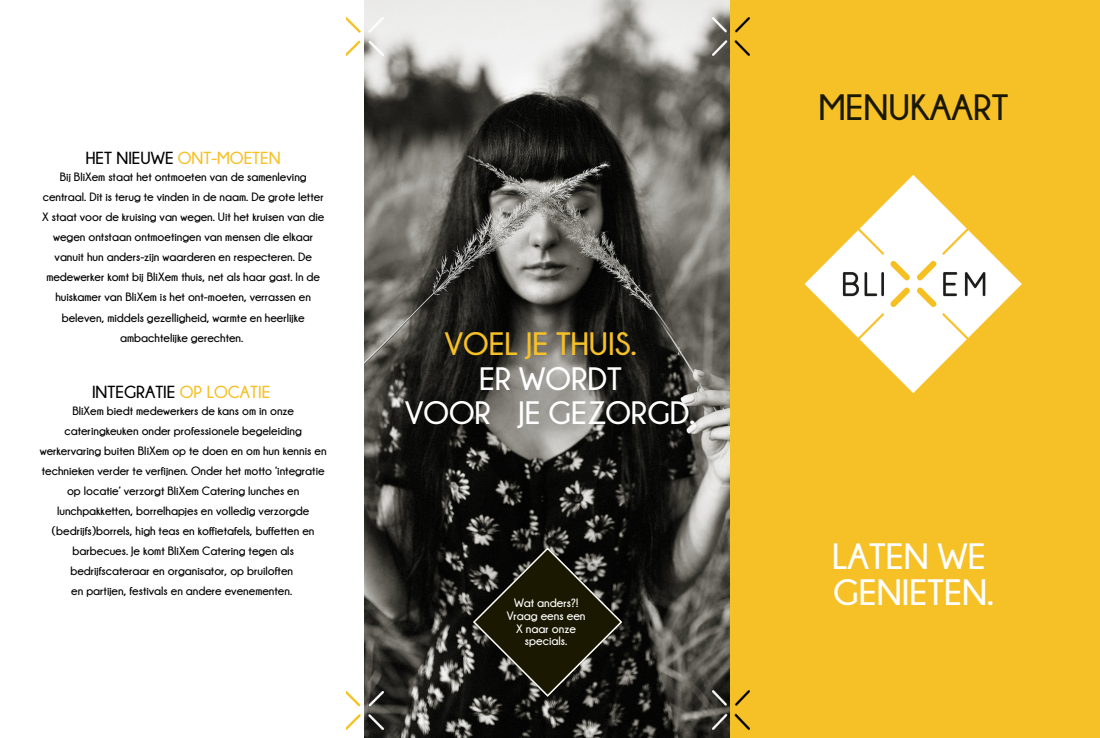
<style>
.page{position:relative;width:1100px;height:738px;background:#fff}
.page>*{position:absolute;margin:0;border:0;box-sizing:border-box;transform-origin:0 0}
.t1{font:700 36.5px "Champagne Limousines";color:#fff}
.t2{font:700 36.5px "Champagne Limousines";color:#1b1802}
.t3{font:700 32.3px/34.5px "Champagne Limousines";color:#fff;text-align:center}
.t4{font:700 32.3px "Champagne Limousines";color:#f6c127}
.t5{font:700 17.4px "Champagne Limousines";color:#f6c127}
.t6{font:700 17.4px "Champagne Limousines";color:#000}
.t7{font:700 12.1px/12.6px "Champagne Limousines";color:#fff;text-align:center}
.t8{font:700 12px/20px "Champagne Limousines";color:#000;text-align:center}
.s1{color:#000}
.s2{color:#f6c127}
</style>
<div class="page">
<img style="left:365px;top:0;width:365px;height:737px">
<div style="left:730px;top:0;width:370px;height:737px;background:#f6c127"></div>
<img style="left:804px;top:175px;width:218px;height:218px">
<svg style="left:473px;top:547px;width:149px;height:149px;background:#232216"></svg>
<img style="left:712px;top:690px;width:37px;height:39px">
<img style="left:712px;top:17px;width:37px;height:38px">
<img style="left:346px;top:691px;width:37px;height:38px">
<img style="left:346px;top:18px;width:37px;height:37px">
<h3 class="t5" style="left:86px;top:148px;width:196px"><span class="s1">HET NIEUWE</span> ONT-MOETEN</h3>
<p class="t8" style="left:42px;top:167px;width:283px">Bij BliXem staat het ontmoeten van de samenleving centraal. Dit is terug te vinden in de naam. De grote letter X staat voor de kruising van wegen. Uit het kruisen van die wegen ontstaan ontmoetingen van mensen die elkaar vanuit hun anders-zijn waarderen en respecteren. De medewerker komt bij BliXem thuis, net als haar gast. In de huiskamer van BliXem is het ont-moeten, verrassen en beleven, middels gezelligheid, warmte en heerlijke ambachtelijke gerechten.</p>
<h3 class="t6" style="left:92px;top:382px;width:180px">INTEGRATIE <span class="s2">OP LOCATIE</span></h3>
<p class="t8" style="left:40px;top:400px;width:288px">BliXem biedt medewerkers de kans om in onze cateringkeuken onder professionele begeleiding werkervaring buiten BliXem op te doen en om hun kennis en technieken verder te verfijnen. Onder het motto ‘integratie op locatie’ verzorgt BliXem Catering lunches en lunchpakketten, borrelhapjes en volledig verzorgde (bedrijfs)borrels, high teas en koffietafels, buffetten en barbecues. Je komt BliXem Catering tegen als bedrijfscateraar en organisator, op bruiloften<br>en partijen, festivals en andere evenementen.</p>
<h2 class="t4" style="left:445px;top:326px;width:193px">VOEL JE THUIS.</h2>
<h2 class="t3" style="left:405px;top:360px;width:291px">ER WORDT<br>VOOR JE GEZORGD.</h2>
<p class="t7" style="left:514px;top:596px;width:66px">Wat anders?!</p>
<p class="t7" style="left:507px;top:608px;width:80px">Vraag eens een<br>X naar onze specials.</p>
<h1 class="t2" style="left:818px;top:87px;width:191px">MENUKAART</h1>
<h1 class="t1" style="left:832px;top:536px;width:155px">LATEN WE</h1>
<h1 class="t1" style="left:833px;top:571px;width:162px">GENIETEN.</h1>
</div>
